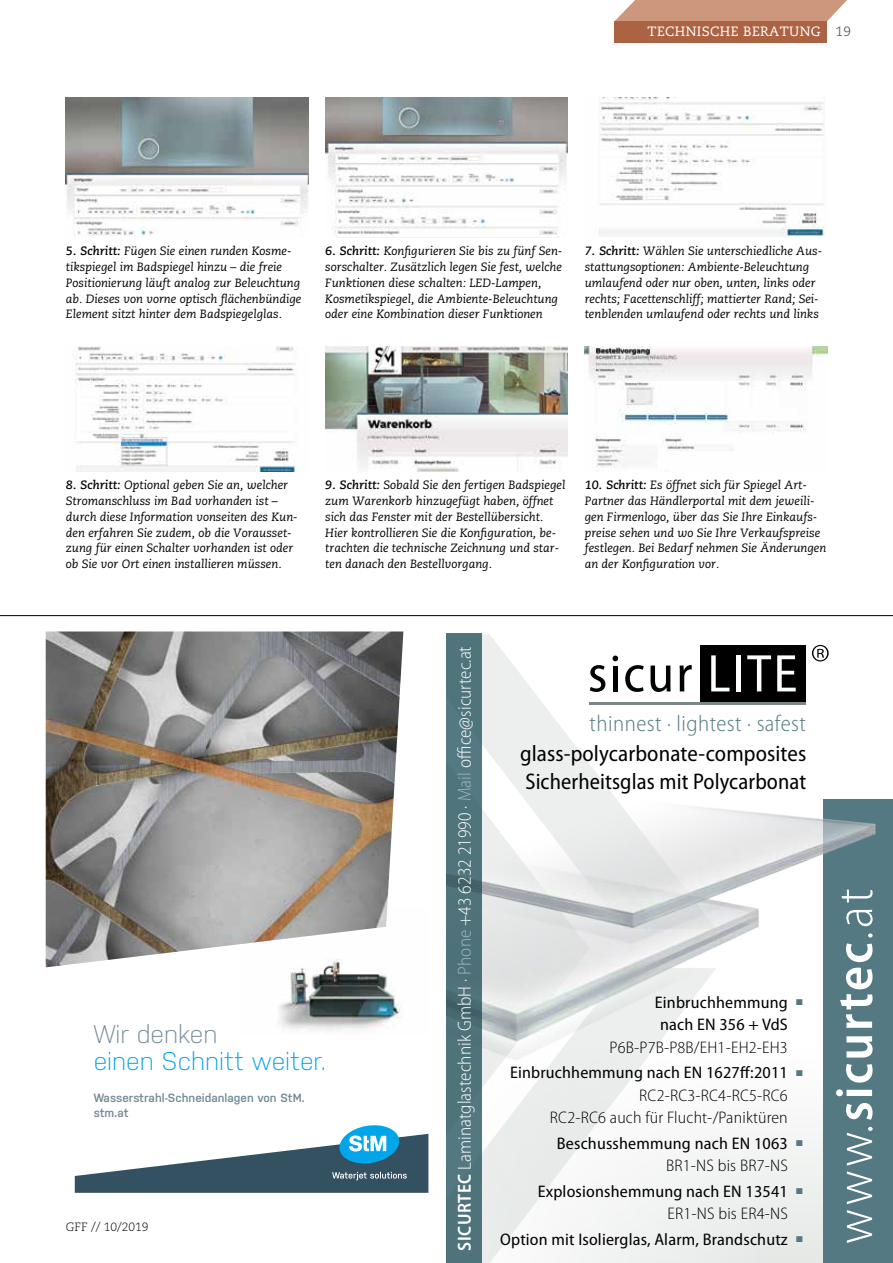
<style>
.page{position:relative;width:893px;height:1263px;background:#fff}
.page>*{position:absolute;margin:0;border:0;box-sizing:border-box;transform-origin:0 0}
.t1{font:600 semi-condensed 52.5px "Myriad Pro";letter-spacing:.04em;color:#fff}
.t2{font:300 25.5px "Nudista";color:#00a6e9}
.t3{font:300 25.5px "Nudista";color:#748a96}
.t4{font:300 semi-condensed 22.95px "Myriad Pro";letter-spacing:.02em;color:#547982}
.t5{font:semi-condensed 22.65px/28px "Myriad Pro";letter-spacing:.005em;color:#000}
.t6{font:300 semi-condensed 18.9px "Myriad Pro";letter-spacing:.005em;color:#fff}
.t7{font:semi-condensed 16.8px/22.5px "Myriad Pro";letter-spacing:.01em;color:#000;scale:1.04 1}
.t8{font:300 semi-condensed 16.8px/22.5px "Myriad Pro";letter-spacing:.01em;color:#000;text-align:right;scale:1.04 1}
.t9{font:13.5px "Caecilia LT Std";letter-spacing:.03em;color:#fff}
.t10{font:italic 12px/15.8px "Caecilia LT Std";color:#000}
.t11{font:600 12px/15px "Nudista";color:#748a96}
.t12{font:300 12px "Caecilia LT Std";color:#000}
.s1{color:#6d6e71}
.s2{font-weight:700}
.s3{font-weight:600}
.s4{color:#9eb5bb}
.s5{color:#547982}
.s6{font-weight:300}
</style>
<div class="page">
<svg style="left:615px;top:0;width:232px;height:21px;background:#d09f87"></svg>
<div style="left:614px;top:21px;width:213px;height:22px;background:#ac6343"></div>
<div style="left:447px;top:1050px;width:446px;height:213px;background:#f0f2f0"></div>
<div style="left:823px;top:800px;width:70px;height:463px;background:#547982"></div>
<svg style="left:482px;top:1086px;width:234px;height:177px"></svg>
<svg style="left:482px;top:634px;width:219px;height:149px"></svg>
<img style="left:482px;top:783px;width:406px;height:303px">
<div style="left:701px;top:645px;width:105px;height:57px;background:#000"></div>
<hr style="left:590px;top:702px;width:216px;height:3px;background:#7d8688">
<svg style="left:711px;top:655px;width:18px;height:36px"></svg>
<div style="left:736px;top:655px;width:5px;height:36px;background:#fff"></div>
<svg style="left:747px;top:655px;width:24px;height:36px"></svg>
<svg style="left:777px;top:655px;width:19px;height:36px"></svg>
<svg style="left:812px;top:645px;width:17px;height:16px"></svg>
<svg style="left:612px;top:655px;width:6px;height:6px"></svg>
<div style="left:613px;top:665px;width:5px;height:26px;background:#000"></div>
<svg style="left:625px;top:665px;width:19px;height:27px"></svg>
<svg style="left:650px;top:665px;width:21px;height:27px"></svg>
<svg style="left:680px;top:665px;width:12px;height:26px"></svg>
<svg style="left:590px;top:665px;width:15px;height:27px"></svg>
<div style="left:446px;top:634px;width:36px;height:629px;background:#547982"></div>
<img style="left:278px;top:967px;width:125px;height:64px">
<img style="left:46px;top:631px;width:357px;height:336px">
<svg style="left:75px;top:1125px;width:353px;height:68px"></svg>
<img style="left:66px;top:98px;width:242px;height:138px">
<img style="left:325px;top:98px;width:243px;height:140px">
<img style="left:599px;top:98px;width:226px;height:139px">
<img style="left:73px;top:346px;width:232px;height:126px">
<img style="left:325px;top:347px;width:243px;height:125px">
<img style="left:585px;top:347px;width:242px;height:125px">
<hr style="left:0;top:615px;width:893px;height:1px;background:#000">
<p class="t9" style="left:648px;top:23px;width:205px">TECHNISCHE BERATUNG <span class="s1">19</span></p>
<p class="t10" style="left:66px;top:244px;width:237px"><span class="s2">5. Schritt:</span> Fügen Sie einen runden Kosme&shy;tikspiegel im Badspiegel hinzu – die freie Positionierung läuft analog zur Beleuchtung ab. Dieses von vorne optisch flächenbündige Element sitzt hinter dem Badspiegelglas.</p>
<p class="t10" style="left:325px;top:244px;width:239px"><span class="s2">6. Schritt:</span> Konfigurieren Sie bis zu fünf Sen&shy;sorschalter. Zusätzlich legen Sie fest, welche Funktionen diese schalten: LED-Lampen, Kosmetikspiegel, die Ambiente-Beleuchtung oder eine Kombination dieser Funktionen</p>
<p class="t10" style="left:585px;top:244px;width:239px"><span class="s2">7. Schritt:</span> Wählen Sie unterschiedliche Aus&shy;stattungsoptionen: Ambiente-Beleuchtung umlaufend oder nur oben, unten, links oder rechts; Facettenschliff; mattierter Rand; Sei&shy;tenblenden umlaufend oder rechts und links</p>
<p class="t10" style="left:66px;top:478px;width:233px"><span class="s2">8. Schritt:</span> Optional geben Sie an, welcher Stromanschluss im Bad vorhanden ist – durch diese Information vonseiten des Kun&shy;den erfahren Sie zudem, ob die Vorausset&shy;zung für einen Schalter vorhanden ist oder ob Sie vor Ort einen installieren müssen.</p>
<p class="t10" style="left:325px;top:477px;width:242px"><span class="s2">9. Schritt:</span> Sobald Sie den fertigen Badspiegel zum Warenkorb hinzugefügt haben, öffnet sich das Fenster mit der Bestellübersicht.<br>Hier kontrollieren Sie die Konfiguration, be&shy;trachten die technische Zeichnung und star&shy;ten danach den Bestellvorgang.</p>
<p class="t10" style="left:585px;top:478px;width:243px"><span class="s2">10. Schritt:</span> Es öffnet sich für Spiegel Art-Partner das Händlerportal mit dem jeweili&shy;gen Firmenlogo, über das Sie Ihre Einkaufs&shy;preise sehen und wo Sie Ihre Verkaufspreise festlegen. Bei Bedarf nehmen Sie Änderungen an der Konfiguration vor.</p>
<h2 class="t3" style="left:94px;top:1015px;width:125px">Wir denken</h2>
<h2 class="t2" style="left:94px;top:1042px;width:234px">einen Schnitt weiter.</h2>
<p class="t11" style="left:94px;top:1089px;width:213px">Wasserstrahl-Schneidanlagen von StM. stm.at</p>
<p class="t12" style="left:66px;top:1220px;width:84px">GFF // 10/2019</p>
<h3 class="t6" style="left:453px;top:1250px;width:606px;rotate:-90deg"><span class="s3">SICURTEC</span> Laminatglastechnik GmbH · <span class="s4">Phone</span> +43 6232 21990 · <span class="s4">Mail</span> office@sicurtec.at</h3>
<h3 class="t4" style="left:590px;top:709px;width:218px">thinnest · lightest · safest</h3>
<h3 class="t5" style="left:520px;top:739px;width:288px">glass-polycarbonate-composites<br>Sicherheitsglas mit Polycarbonat</h3>
<h3 class="t7" style="left:655px;top:990px;width:144px;text-align:center">Einbruchhemmung <span class="s5">■ </span>nach EN 356 + VdS</h3>
<h3 class="t7" style="left:510px;top:1034px;width:283px;line-height:25.5px;text-indent:99px"><span class="s6">P6B-P7B-P8B/EH1-EH2-EH3<br></span>Einbruchhemmung nach EN 1627ff:2011 <span class="s5">■</span></h3>
<h3 class="t8" style="left:550px;top:1083px;width:230px">RC2-RC3-RC4-RC5-RC6<br>RC2-RC6 auch für Flucht-/Paniktüren</h3>
<h3 class="t7" style="left:666px;top:1131px;width:133px;text-indent:-109px">Beschusshemmung nach EN 1063 <span class="s5">■<br></span><span class="s6">BR1-NS bis BR7-NS</span></h3>
<h3 class="t7" style="left:668px;top:1179px;width:132px;text-indent:-130px">Explosionshemmung nach EN 13541 <span class="s5">■<br></span><span class="s6">ER1-NS bis ER4-NS</span></h3>
<h3 class="t7" style="left:500px;top:1227px;width:293px">Option mit Isolierglas, Alarm, Brandschutz <span class="s5">■</span></h3>
<h1 class="t1" style="left:821px;top:1244px;width:357px;rotate:-90deg"><span class="s6">www.</span>sicurtec<span class="s6">.at</span></h1>
</div>
